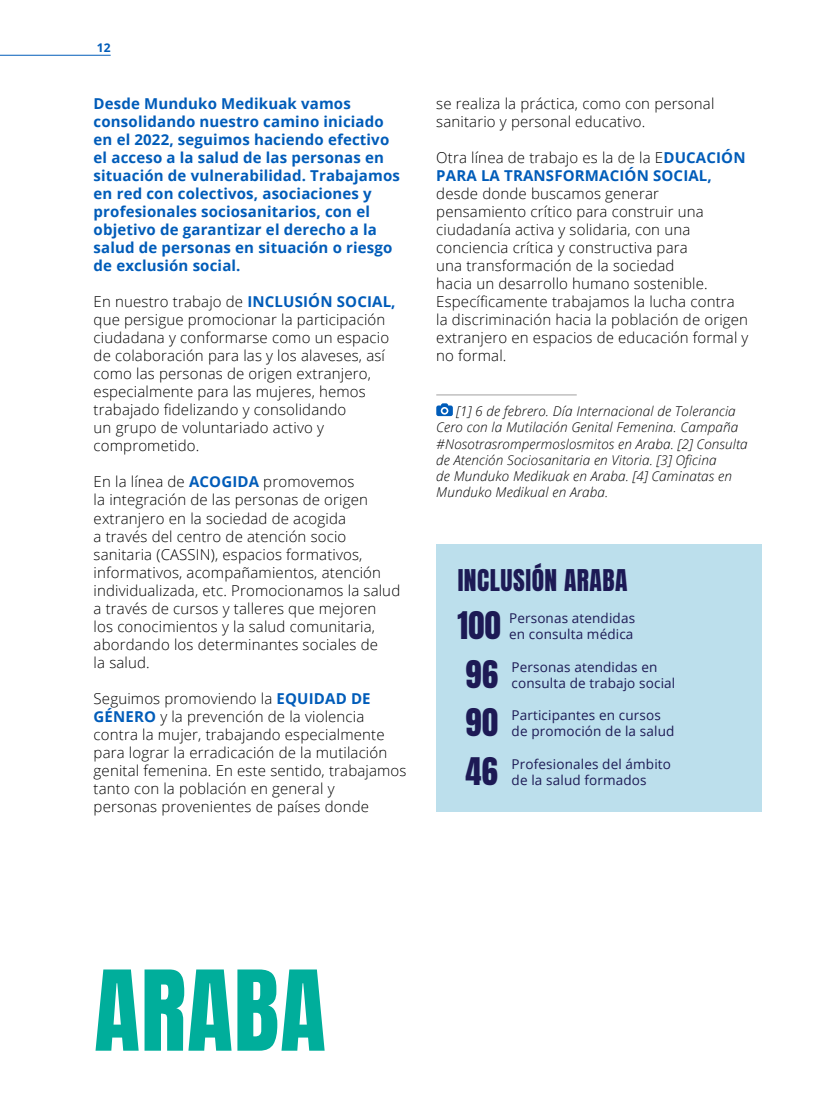
<style>
.page{position:relative;width:830px;height:1106px;background:#fff}
.page>*{position:absolute;margin:0;border:0;box-sizing:border-box;transform-origin:0 0}
.t1{font:94.5px "Anton";letter-spacing:.01em;color:#00ae9b}
.t2{font:32.4px "Anton";letter-spacing:.01em;color:#1d1a55}
.t3{font:25.5px "Anton";letter-spacing:.02em;color:#1d1a55}
.t4{font:300 15px/18px "Open Sans";letter-spacing:.01em;color:#000}
.t5{font:700 15px/18px "Open Sans";letter-spacing:.01em;color:#005cb9}
.t6{font:italic 300 13.5px/16.2px "Open Sans";letter-spacing:.01em;color:#000}
.t7{font:13.5px/16.2px "Open Sans";letter-spacing:.01em;color:#1d1a55}
.t8{font:700 12px "Open Sans";color:#005cb9}
.s1{font-weight:700;color:#005cb9}
.s2{font-weight:300;color:#000}
</style>
<div class="page">
<hr style="left:0;top:55px;width:111px;height:1px;background:#005cb9">
<hr style="left:436px;top:394px;width:140px;height:1px;background:#c1c0c0">
<svg style="left:436px;top:403px;width:16px;height:13px"></svg>
<div style="left:436px;top:544px;width:325px;height:268px;background:#bcdfec"></div>
<p class="t8" style="left:97px;top:39px;width:15px">12</p>
<p class="t5" style="left:94px;top:94px;width:307px">Desde Munduko Medikuak vamos consolidando nuestro camino iniciado en el 2022, seguimos haciendo efectivo el acceso a la salud de las personas en situación de vulnerabilidad. Trabajamos en red con colectivos, asociaciones y profesionales sociosanitarios, con el objetivo de garantizar el derecho a la salud de personas en situación o riesgo de exclusión social.</p>
<p class="t4" style="left:94px;top:292px;width:303px">En nuestro trabajo de <span class="s1">INCLUSIÓN SOCIAL, </span>que persigue promocionar la participación ciudadana y conformarse como un espacio de colaboración para las y los alaveses, así como las personas de origen extranjero, especialmente para las mujeres, hemos trabajado fidelizando y consolidando<br>un grupo de voluntariado activo y comprometido.</p>
<p class="t4" style="left:94px;top:472px;width:308px">En la línea de <span class="s1">ACOGIDA</span> promovemos<br>la integración de las personas de origen extranjero en la sociedad de acogida<br>a través del centro de atención socio sanitaria (CASSIN), espacios formativos, informativos, acompañamientos, atención individualizada, etc. Promocionamos la salud a través de cursos y talleres que mejoren<br>los conocimientos y la salud comunitaria, abordando los determinantes sociales de<br>la salud.</p>
<p class="t4" style="left:94px;top:688px;width:314px">Seguimos promoviendo la <span class="s1">EQUIDAD DE GÉNERO</span> y la prevención de la violencia contra la mujer, trabajando especialmente para lograr la erradicación de la mutilación genital femenina. En este sentido, trabajamos tanto con la población en general y<br>personas provenientes de países donde</p>
<p class="t4" style="left:436px;top:94px;width:279px">se realiza la práctica, como con personal sanitario y personal educativo.</p>
<p class="t5" style="left:436px;top:148px;width:310px"><span class="s2">Otra línea de trabajo es la de la E</span>DUCACIÓN<br>PARA LA TRANSFORMACIÓN SOCIAL,</p>
<p class="t4" style="left:436px;top:184px;width:313px">desde donde buscamos generar pensamiento crítico para construir una ciudadanía activa y solidaria, con una conciencia crítica y constructiva para<br>una transformación de la sociedad<br>hacia un desarrollo humano sostenible.<br>Específicamente trabajamos la lucha contra la discriminación hacia la población de origen extranjero en espacios de educación formal y no formal.</p>
<p class="t6" style="left:436px;top:402px;width:313px;text-indent:20px">[1] 6 de febrero. Día Internacional de Tolerancia Cero con la Mutilación Genital Femenina. Campaña #Nosotrasrompermoslosmitos en Araba. [2] Consulta de Atención Sociosanitaria en Vitoria. [3] Oficina<br>de Munduko Medikuak en Araba. [4] Caminatas en Munduko Medikual en Araba.</p>
<h3 class="t3" style="left:457px;top:567px;width:171px">INCLUSIÓN ARABA</h3>
<h2 class="t2" style="left:457px;top:609px;width:45px">100</h2>
<p class="t7" style="left:509px;top:609px;width:127px">Personas atendidas en consulta médica</p>
<h2 class="t2" style="left:465px;top:657px;width:34px">96</h2>
<p class="t7" style="left:511px;top:658px;width:165px">Personas atendidas en consulta de trabajo social</p>
<h2 class="t2" style="left:465px;top:706px;width:34px">90</h2>
<p class="t7" style="left:511px;top:707px;width:164px">Participantes en cursos de promoción de la salud</p>
<h2 class="t2" style="left:465px;top:755px;width:34px">46</h2>
<p class="t7" style="left:511px;top:755px;width:161px">Profesionales del ámbito de la salud formados</p>
<h1 class="t1" style="left:94px;top:962px;width:233px">ARABA</h1>
</div>
